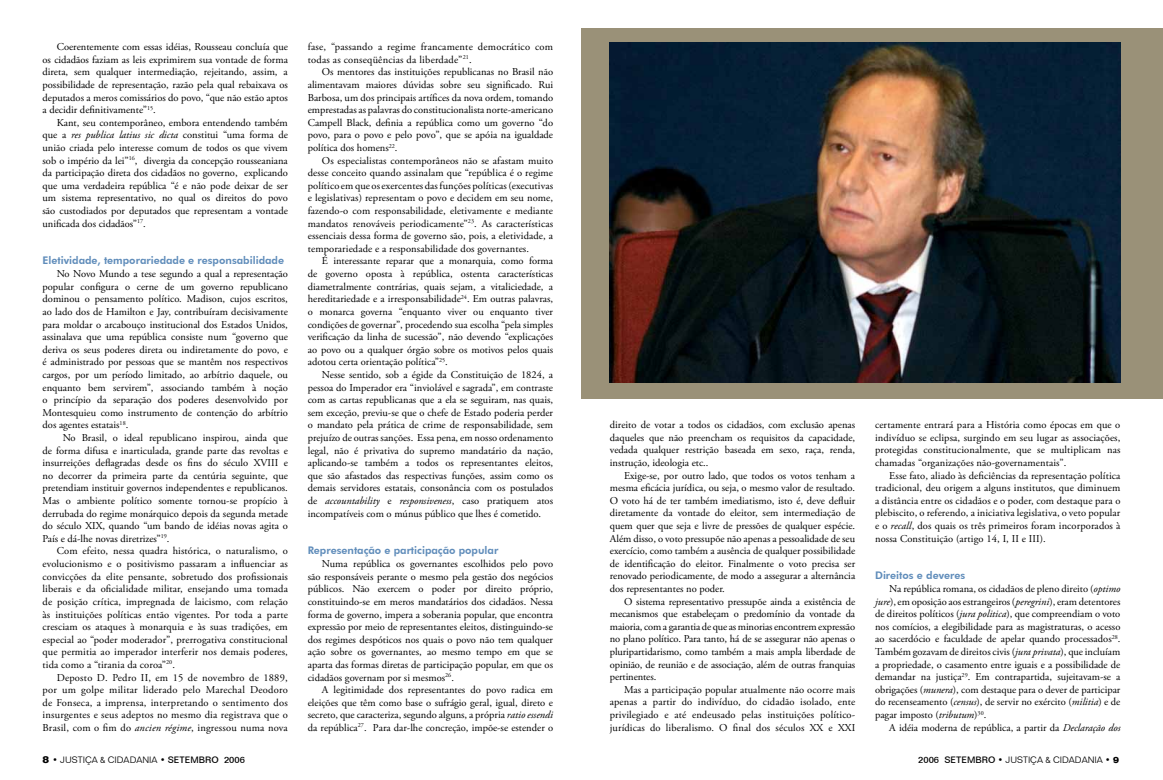
<style>
.page{position:relative;width:1163px;height:780px;background:#fff}
.page>*{position:absolute;margin:0;border:0;box-sizing:border-box;transform-origin:0 0}
.t1{font:10.5px/12.6px "Adobe Garamond Pro";color:#000;text-align:justify}
.t2{font:800 10.5px "Futura BT";color:#5f8cba}
.t3{font:10.5px/12.6px "Adobe Garamond Pro";letter-spacing:.02em;color:#000}
.t4{font:300 9px "Folio BT";color:#000}
.s1{font-style:italic}
.s2{font-family:"Folio";font-weight:700;font-size:10px}
.s3{font-weight:500}
.s4{font-family:"Folio";font-weight:700}
</style>
<div class="page">
<div style="left:581px;top:28px;width:581px;height:370px;background:#9a9178"></div>
<img style="left:609px;top:43px;width:511px;height:340px">
<p class="t1" style="left:43px;top:41px;width:247px;text-indent:14px">Coerentemente com essas idéias, Rousseau concluía que os cidadãos faziam as leis exprimirem sua vontade de forma direta, sem qualquer intermediação, rejeitando, assim, a possibilidade de representação, razão pela qual rebaixava os deputados a meros comissários do povo, “que não estão aptos a decidir definitivamente”<sup>15</sup>.</p>
<p class="t1" style="left:43px;top:116px;width:247px;text-indent:14px">Kant, seu contemporâneo, embora entendendo também que a <span class="s1">res publica latius sic dicta</span> constitui “uma forma de união criada pelo interesse comum de todos os que vivem sob o império da lei”<sup>16</sup>, divergia da concepção rousseaniana da participação direta dos cidadãos no governo, explicando que uma verdadeira república “é e não pode deixar de ser um sistema representativo, no qual os direitos do povo são custodiados por deputados que representam a vontade unificada dos cidadãos”<sup>17</sup>.</p>
<p class="t2" style="left:43px;top:254px;width:243px">Eletividade, temporariedade e responsabilidade</p>
<p class="t1" style="left:43px;top:268px;width:247px;text-indent:14px">No Novo Mundo a tese segundo a qual a representação popular configura o cerne de um governo republicano dominou o pensamento político. Madison, cujos escritos, ao lado dos de Hamilton e Jay, contribuíram decisivamente para moldar o arcabouço institucional dos Estados Unidos, assinalava que uma república consiste num “governo que deriva os seus poderes direta ou indiretamente do povo, e é administrado por pessoas que se mantêm nos respectivos cargos, por um período limitado, ao arbítrio daquele, ou enquanto bem servirem”, associando também à noção o princípio da separação dos poderes desenvolvido por Montesquieu como instrumento de contenção do arbítrio dos agentes estatais<sup>18</sup>.</p>
<p class="t1" style="left:43px;top:431px;width:247px;text-indent:20px">No Brasil, o ideal republicano inspirou, ainda que de forma difusa e inarticulada, grande parte das revoltas e insurreições deflagradas desde os fins do século XVIII e no decorrer da primeira parte da centúria seguinte, que pretendiam instituir governos independentes e republicanos.<br>Mas o ambiente político somente tornou-se propício à derrubada do regime monárquico depois da segunda metade do século XIX, quando “um bando de idéias novas agita o País e dá-lhe novas diretrizes”<sup>19</sup>.</p>
<p class="t1" style="left:43px;top:545px;width:247px;text-indent:14px">Com efeito, nessa quadra histórica, o naturalismo, o evolucionismo e o positivismo passaram a influenciar as convicções da elite pensante, sobretudo dos profissionais liberais e da oficialidade militar, ensejando uma tomada de posição crítica, impregnada de laicismo, com relação às instituições políticas então vigentes. Por toda a parte cresciam os ataques à monarquia e às suas tradições, em especial ao “poder moderador”, prerrogativa constitucional que permitia ao imperador interferir nos demais poderes, tida como a “tirania da coroa”<sup>20</sup>.</p>
<p class="t1" style="left:43px;top:671px;width:247px;text-indent:14px">Deposto D. Pedro II, em 15 de novembro de 1889, por um golpe militar liderado pelo Marechal Deodoro de Fonseca, a imprensa, interpretando o sentimento dos insurgentes e seus adeptos no mesmo dia registrava que o Brasil, com o fim do <span class="s1">ancien régime</span>, ingressou numa nova</p>
<p class="t3" style="left:308px;top:41px;width:247px">fase, “passando a regime francamente democrático com todas as conseqüências da liberdade”<sup>21</sup>.</p>
<p class="t1" style="left:308px;top:66px;width:247px;text-indent:14px">Os mentores das instituições republicanas no Brasil não alimentavam maiores dúvidas sobre seu significado. Rui Barbosa, um dos principais artífices da nova ordem, tomando emprestadas as palavras do constitucionalista norte-americano Campell Black, definia a república como um governo “do povo, para o povo e pelo povo”, que se apóia na igualdade política dos homens<sup>22</sup>.</p>
<p class="t1" style="left:308px;top:154px;width:247px;text-indent:14px">Os especialistas contemporâneos não se afastam muito desse conceito quando assinalam que “república é o regime político em que os exercentes das funções políticas (executivas e legislativas) representam o povo e decidem em seu nome, fazendo-o com responsabilidade, eletivamente e mediante mandatos renováveis periodicamente”<sup>23</sup>. As características essenciais dessa forma de governo são, pois, a eletividade, a temporariedade e a responsabilidade dos governantes.</p>
<p class="t1" style="left:308px;top:255px;width:247px;text-indent:14px">É interessante reparar que a monarquia, como forma de governo oposta à república, ostenta características diametralmente contrárias, quais sejam, a vitaliciedade, a hereditariedade e a irresponsabilidade<sup>24</sup>. Em outras palavras, o monarca governa “enquanto viver ou enquanto tiver condições de governar”, procedendo sua escolha “pela simples verificação da linha de sucessão”, não devendo “explicações ao povo ou a qualquer órgão sobre os motivos pelos quais adotou certa orientação política”<sup>25</sup>.</p>
<p class="t1" style="left:308px;top:368px;width:247px;text-indent:14px">Nesse sentido, sob a égide da Constituição de 1824, a pessoa do Imperador era “inviolável e sagrada”, em contraste com as cartas republicanas que a ela se seguiram, nas quais, sem exceção, previu-se que o chefe de Estado poderia perder o mandato pela prática de crime de responsabilidade, sem prejuízo de outras sanções. Essa pena, em nosso ordenamento legal, não é privativa do supremo mandatário da nação, aplicando-se também a todos os representantes eleitos, que são afastados das respectivas funções, assim como os demais servidores estatais, consonância com os postulados de <span class="s1">accountability</span> e <span class="s1">responsiveness</span>, caso pratiquem atos incompatíveis com o múnus público que lhes é cometido.</p>
<p class="t2" style="left:308px;top:544px;width:192px">Representação e participação popular</p>
<p class="t1" style="left:308px;top:557px;width:247px;text-indent:14px">Numa república os governantes escolhidos pelo povo são responsáveis perante o mesmo pela gestão dos negócios públicos. Não exercem o poder por direito próprio, constituindo-se em meros mandatários dos cidadãos. Nessa forma de governo, impera a soberania popular, que encontra expressão por meio de representantes eleitos, distinguindo-se dos regimes despóticos nos quais o povo não tem qualquer ação sobre os governantes, ao mesmo tempo em que se aparta das formas diretas de participação popular, em que os cidadãos governam por si mesmos<sup>26</sup>.</p>
<p class="t1" style="left:308px;top:683px;width:247px;text-indent:14px">A legitimidade dos representantes do povo radica em eleições que têm como base o sufrágio geral, igual, direto e secreto, que caracteriza, segundo alguns, a própria <span class="s1">ratio essendi </span>da república<sup>27</sup>. Para dar-lhe concreção, impõe-se estender o</p>
<p class="t1" style="left:609px;top:419px;width:247px">direito de votar a todos os cidadãos, com exclusão apenas daqueles que não preencham os requisitos da capacidade, vedada qualquer restrição baseada em sexo, raça, renda, instrução, ideologia etc..</p>
<p class="t1" style="left:609px;top:469px;width:247px;text-indent:14px">Exige-se, por outro lado, que todos os votos tenham a mesma eficácia jurídica, ou seja, o mesmo valor de resultado.<br>O voto há de ter também imediatismo, isto é, deve defluir diretamente da vontade do eleitor, sem intermediação de quem quer que seja e livre de pressões de qualquer espécie.<br>Além disso, o voto pressupõe não apenas a pessoalidade de seu exercício, como também a ausência de qualquer possibilidade de identificação do eleitor. Finalmente o voto precisa ser renovado periodicamente, de modo a assegurar a alternância dos representantes no poder.</p>
<p class="t1" style="left:609px;top:595px;width:247px;text-indent:14px">O sistema representativo pressupõe ainda a existência de mecanismos que estabeleçam o predomínio da vontade da maioria, com a garantia de que as minorias encontrem expressão no plano político. Para tanto, há de se assegurar não apenas o pluripartidarismo, como também a mais ampla liberdade de opinião, de reunião e de associação, além de outras franquias pertinentes.</p>
<p class="t1" style="left:609px;top:683px;width:247px;text-indent:14px">Mas a participação popular atualmente não ocorre mais apenas a partir do indivíduo, do cidadão isolado, ente privilegiado e até endeusado pelas instituições político&shy;jurídicas do liberalismo. O final dos séculos XX e XXI</p>
<p class="t1" style="left:874px;top:419px;width:247px">certamente entrará para a História como épocas em que o indivíduo se eclipsa, surgindo em seu lugar as associações, protegidas constitucionalmente, que se multiplicam nas chamadas “organizações não-governamentais”.</p>
<p class="t1" style="left:874px;top:469px;width:247px;text-indent:14px">Esse fato, aliado às deficiências da representação política tradicional, deu origem a alguns institutos, que diminuem a distância entre os cidadãos e o poder, com destaque para o plebiscito, o referendo, a iniciativa legislativa, o veto popular e o <span class="s1">recall</span>, dos quais os três primeiros foram incorporados à nossa Constituição (artigo 14, I, II e III).</p>
<p class="t2" style="left:874px;top:569px;width:92px">Direitos e deveres</p>
<p class="t1" style="left:874px;top:582px;width:247px;text-indent:14px">Na república romana, os cidadãos de pleno direito (<span class="s1">optimo jure</span>), em oposição aos estrangeiros (<span class="s1">peregrini</span>), eram detentores de direitos políticos (<span class="s1">jura politica</span>), que compreendiam o voto nos comícios, a elegibilidade para as magistraturas, o acesso ao sacerdócio e faculdade de apelar quando processados<sup>28</sup>.<br>Também gozavam de direitos civis (<span class="s1">jura privata</span>), que incluíam a propriedade, o casamento entre iguais e a possibilidade de demandar na justiça<sup>29</sup>. Em contrapartida, sujeitavam-se a obrigações (<span class="s1">munera</span>), com destaque para o dever de participar do recenseamento (<span class="s1">census</span>), de servir no exército (<span class="s1">militia</span>) e de pagar imposto (<span class="s1">tributum</span>)<sup>30</sup>.</p>
<p class="t1" style="left:889px;top:721px;width:233px">A idéia moderna de república, a partir da <span class="s1">Declaração dos</span></p>
<p class="t4" style="left:43px;top:754px;width:204px"><span class="s2">8</span> • JUSTIÇA &amp; CIDADANIA • <span class="s3">SETEMBRO 2006</span></p>
<p class="t4" style="left:918px;top:754px;width:202px"><span class="s3">2006 SETEMBRO</span> • JUSTIÇA &amp; CIDADANIA • <span class="s4">9</span></p>
</div>
